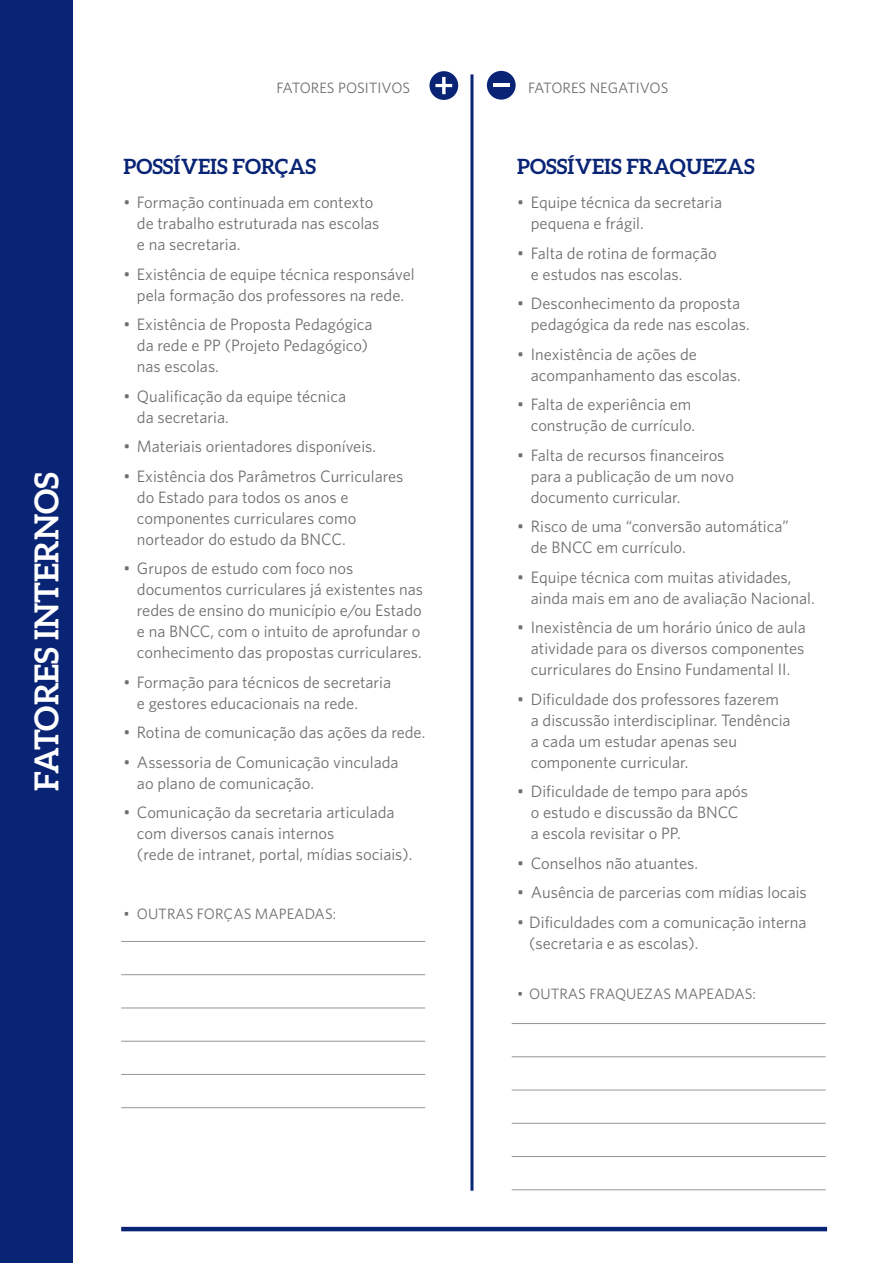
<style>
.page{position:relative;width:893px;height:1263px;background:#fff}
.page>*{position:absolute;margin:0;border:0;box-sizing:border-box;transform-origin:0 0}
.t1{font:700 33px "Aleo";color:#fff}
.t2{font:700 21px "Aleo";color:#092474}
.t3{font:16.5px/21px "Whitney HTF";color:#6d6e71}
.t4{font:15px "Whitney HTF";color:#6d6e71}
</style>
<div class="page">
<div style="left:0;top:0;width:72px;height:1263px;background:#092474"></div>
<hr style="left:121px;top:1227px;width:706px;height:4px;background:#092474">
<hr style="left:121px;top:941px;width:304px;height:1px;background:#939598">
<hr style="left:121px;top:1007px;width:304px;height:1px;background:#939598">
<hr style="left:121px;top:1074px;width:304px;height:1px;background:#939598">
<hr style="left:121px;top:974px;width:304px;height:1px;background:#939598">
<hr style="left:121px;top:1041px;width:304px;height:1px;background:#939598">
<hr style="left:121px;top:1107px;width:304px;height:1px;background:#939598">
<hr style="left:512px;top:1023px;width:314px;height:1px;background:#939598">
<hr style="left:512px;top:1090px;width:314px;height:1px;background:#939598">
<hr style="left:512px;top:1156px;width:314px;height:1px;background:#939598">
<hr style="left:512px;top:1056px;width:314px;height:1px;background:#939598">
<hr style="left:512px;top:1123px;width:314px;height:1px;background:#939598">
<hr style="left:512px;top:1189px;width:314px;height:1px;background:#939598">
<hr style="left:470px;top:74px;width:3px;height:1117px;background:#092474">
<div style="left:429px;top:71px;width:29px;height:29px;background:#092474;border-radius:50%"></div>
<div style="left:487px;top:71px;width:29px;height:29px;background:#092474;border-radius:50%"></div>
<svg style="left:435px;top:77px;width:17px;height:17px"></svg>
<hr style="left:493px;top:83px;width:17px;height:4px;background:#fff">
<h1 class="t1" style="left:28px;top:791px;width:321px;rotate:-90deg">FATORES INTERNOS</h1>
<p class="t4" style="left:276px;top:79px;width:135px">FATORES positi vos</p>
<p class="t4" style="left:528px;top:79px;width:71px">FATOR ES negati</p>
<p class="t4" style="left:640px;top:79px;width:30px">vos</p>
<p class="t2" style="left:123px;top:155px;width:194px">POSSÍVEIS FORÇAS</p>
<p class="t3" style="left:137px;top:191px;width:244px;text-indent:-13px">• Formação continuada em contexto de trabalho estruturada nas escolas e na secretaria.</p>
<p class="t3" style="left:123px;top:263px;width:293px;text-align:center">• Existência de equipe técnica responsável pela formação dos professores na rede.</p>
<p class="t3" style="left:137px;top:313px;width:237px;text-indent:-13px">• Existência de Proposta Pedagógica da rede e PP (Projeto Pedagógico) nas escolas.</p>
<p class="t3" style="left:137px;top:385px;width:211px;text-indent:-13px">• Qualificação da equipe técnica da secretaria.</p>
<p class="t3" style="left:123px;top:435px;width:254px">• Materiais orientadores disponíveis.</p>
<p class="t3" style="left:137px;top:465px;width:268px;text-indent:-13px">• Existência dos Parâmetros Curriculares do Estado para todos os anos e componentes curriculares como norteador do estudo da BNCC.</p>
<p class="t3" style="left:137px;top:557px;width:288px;text-indent:-13px">• Grupos de estudo com foco nos documentos curriculares já existentes nas redes de ensino do município e/ou Estado e na BNCC, com o intuito de aprofundar o conhecimento das propostas curriculares.</p>
<p class="t3" style="left:137px;top:671px;width:256px;text-indent:-13px">• Formação para técnicos de secretaria e gestores educacionais na rede.</p>
<p class="t3" style="left:123px;top:721px;width:303px">• Rotina de comunicação das ações da rede.</p>
<p class="t3" style="left:137px;top:751px;width:263px;text-indent:-13px">• Assessoria de Comunicação vinculada ao plano de comunicação.</p>
<p class="t3" style="left:137px;top:801px;width:277px;text-indent:-13px">• Comunicação da secretaria articulada com diversos canais internos<br>(rede de intranet, portal, mídias sociais).</p>
<p class="t4" style="left:123px;top:905px;width:79px">• Outras for</p>
<p class="t4" style="left:224px;top:905px;width:38px">ças mapea</p>
<p class="t4" style="left:305px;top:905px;width:33px">das:</p>
<p class="t2" style="left:517px;top:155px;width:239px">POSSÍVEIS FRAQUEZAS</p>
<p class="t3" style="left:531px;top:191px;width:193px;text-indent:-13px">• Equipe técnica da secretaria pequena e frágil.</p>
<p class="t3" style="left:531px;top:242px;width:188px;text-indent:-13px">• Falta de rotina de formação e estudos nas escolas.</p>
<p class="t3" style="left:531px;top:292px;width:220px;text-indent:-13px">• Desconhecimento da proposta pedagógica da rede nas escolas.</p>
<p class="t3" style="left:531px;top:343px;width:211px;text-indent:-13px">• Inexistência de ações de acompanhamento das escolas.</p>
<p class="t3" style="left:517px;top:393px;width:179px;text-align:right">• Falta de experiência em construção de currículo.</p>
<p class="t3" style="left:531px;top:444px;width:205px;text-indent:-13px">• Falta de recursos financeiros para a publicação de um novo documento curricular.</p>
<p class="t3" style="left:531px;top:515px;width:260px;text-indent:-13px">• Risco de uma “conversão automática” de BNCC em currículo.</p>
<p class="t3" style="left:531px;top:566px;width:285px;text-indent:-13px">• Equipe técnica com muitas atividades, ainda mais em ano de avaliação Nacional.</p>
<p class="t3" style="left:531px;top:616px;width:276px;text-align:justify;text-indent:-13px">• Inexistência de um horário único de aula atividade para os diversos componentes curriculares do Ensino Fundamental II.</p>
<p class="t3" style="left:531px;top:688px;width:261px;text-indent:-13px">• Dificuldade dos professores fazerem a discussão interdisciplinar. Tendência a cada um estudar apenas seu componente curricular.</p>
<p class="t3" style="left:531px;top:780px;width:219px;text-indent:-13px">• Dificuldade de tempo para após o estudo e discussão da BNCC a escola revisitar o PP.</p>
<p class="t3" style="left:517px;top:852px;width:182px">• Conselhos não atuantes.</p>
<p class="t3" style="left:517px;top:881px;width:291px">• Ausência de parcerias com mídias locais</p>
<p class="t3" style="left:529px;top:911px;width:279px;text-indent:-12px">• Dificuldades com a comunicação interna (secretaria e as escolas).</p>
<p class="t4" style="left:517px;top:985px;width:78px">• Outras fraq</p>
<p class="t4" style="left:626px;top:985px;width:55px">uezas mapea</p>
<p class="t4" style="left:724px;top:985px;width:33px">das:</p>
</div>
